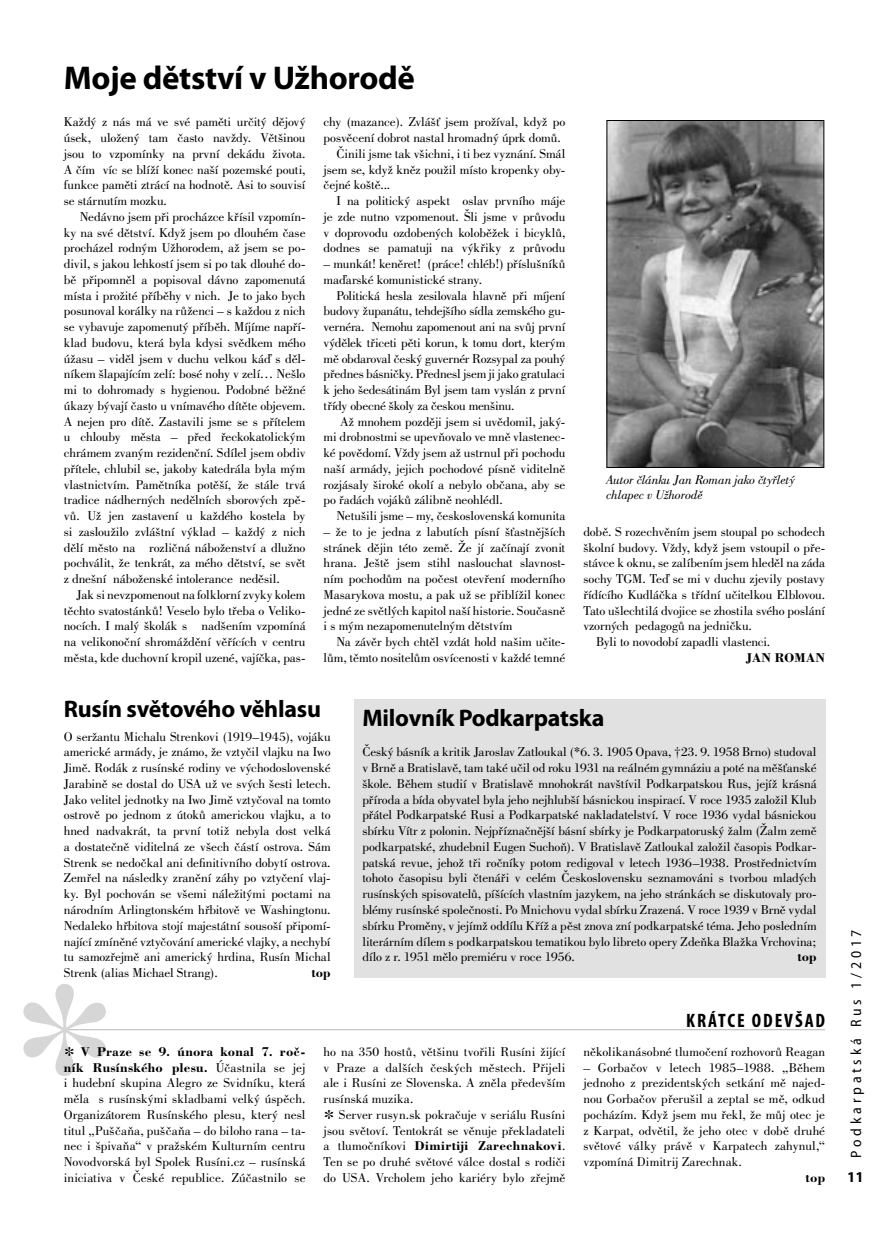
<style>
.page{position:relative;width:889px;height:1246px;background:#fff}
.page>*{position:absolute;margin:0;border:0;box-sizing:border-box;transform-origin:0 0}
.t1{font:230.25px "Bodoni AT";color:#d6d6d6}
.t2{font:700 33px "Myriad Pro";letter-spacing:-.01em;color:#000}
.t3{font:700 24px "Myriad Pro";letter-spacing:-.01em;color:#000}
.t4{font:700 condensed 19.5px "Myriad Pro";letter-spacing:.1em;color:#000}
.t5{font:semi-condensed 15px "Myriad Pro";letter-spacing:.25em;color:#000}
.t6{font:700 15px "Myriad Pro";color:#000}
.t7{font:13.5px/15.8px "Bodoni AT";letter-spacing:-.005em;color:#000;text-align:justify}
.t8{font:italic 13.5px/15px "Bodoni AT";letter-spacing:-.01em;color:#000}
.t9{font:700 13.5px "Bodoni AT";letter-spacing:.005em;color:#000}
.s1{font-size:22.5px}
.s2{font-weight:700}
</style>
<div class="page">
<hr style="left:66px;top:1029px;width:759px;height:1px;background:#b6b6b6">
<div style="left:354px;top:700px;width:471px;height:278px;background:#e1e1e1"></div>
<img style="left:608px;top:122px;width:214px;height:344px">
<div style="left:606px;top:120px;width:218px;height:348px;border:1px solid #000"></div>
<h2 class="t2" style="left:64px;top:59px;width:353px">Moje dětství v Užhorodě</h2>
<p class="t7" style="left:64px;top:114px;width:243px">Každý z nás má ve své paměti určitý dějový úsek, uložený tam často navždy. Většinou jsou to vzpomínky na první dekádu života.<br>A čím víc se blíží konec naší pozemské pouti, funkce paměti ztrácí na hodnotě. Asi to souvisí se stárnutím mozku.</p>
<p class="t7" style="left:64px;top:208px;width:243px;text-indent:16px">Nedávno jsem při procházce křísil vzpomín&shy;ky na své dětství. Když jsem po dlouhém čase procházel rodným Užhorodem, až jsem se po&shy;divil, s jakou lehkostí jsem si po tak dlouhé do&shy;bě připomněl a popisoval dávno zapomenutá místa i prožité příběhy v nich. Je to jako bych posunoval korálky na růženci – s každou z nich se vybavuje zapomenutý příběh. Míjíme napří&shy;klad budovu, která byla kdysi svědkem mého úžasu – viděl jsem v duchu velkou káď s děl&shy;níkem šlapajícím zelí: bosé nohy v zelí… Nešlo mi to dohromady s hygienou. Podobné běžné úkazy bývají často u vnímavého dítěte objevem.<br>A nejen pro dítě. Zastavili jsme se s přítelem u chlouby města – před řeckokatolickým chrámem zvaným rezidenční. Sdílel jsem obdiv přítele, chlubil se, jakoby katedrála byla mým vlastnictvím. Pamětníka potěší, že stále trvá tradice nádherných nedělních sborových zpě&shy;vů. Už jen zastavení u každého kostela by si zasloužilo zvláštní výklad – každý z nich dělí město na rozličná náboženství a dlužno pochválit, že tenkrát, za mého dětství, se svět z dnešní náboženské intolerance neděsil.</p>
<p class="t7" style="left:64px;top:586px;width:243px;text-indent:13px">Jak si nevzpomenout na folklorní zvyky kolem těchto svatostánků! Veselo bylo třeba o Veliko&shy;nocích. I malý školák s nadšením vzpomíná na velikonoční shromáždění věřících v centru města, kde duchovní kropil uzené, vajíčka, pas-</p>
<p class="t7" style="left:323px;top:114px;width:243px">chy (mazance). Zvlášť jsem prožíval, když po</p>
<p class="t7" style="left:323px;top:130px;width:239px">posvěcení dobrot nastal hromadný úprk domů.</p>
<p class="t7" style="left:336px;top:145px;width:230px">Činili jsme tak všichni, i ti bez vyznání. Smál</p>
<p class="t7" style="left:323px;top:161px;width:243px">jsem se, když kněz použil místo kropenky oby-</p>
<p class="t7" style="left:323px;top:177px;width:68px">čejné koště...</p>
<p class="t7" style="left:336px;top:193px;width:230px">I na politický aspekt oslav prvního máje</p>
<p class="t7" style="left:323px;top:208px;width:243px">je zde nutno vzpomenout. Šli jsme v průvodu</p>
<p class="t7" style="left:323px;top:224px;width:243px">v doprovodu ozdobených koloběžek i bicyklů,</p>
<p class="t7" style="left:323px;top:240px;width:243px">dodnes se pamatuji na výkřiky z průvodu</p>
<p class="t7" style="left:323px;top:256px;width:243px">– munkát! keněret! (práce! chléb!) příslušníků maďarské komunistické strany.</p>
<p class="t7" style="left:323px;top:287px;width:243px;text-indent:13px">Politická hesla zesilovala hlavně při míjení budovy županátu, tehdejšího sídla zemského gu&shy;vernéra. Nemohu zapomenout ani na svůj první výdělek třiceti pěti korun, k tomu dort, kterým mě obdaroval český guvernér Rozsypal za pouhý přednes básničky. Přednesl jsem ji jako gratulaci k jeho šedesátinám Byl jsem tam vyslán z první třídy obecné školy za českou menšinu.</p>
<p class="t7" style="left:323px;top:413px;width:243px;text-indent:17px">Až mnohem později jsem si uvědomil, jaký&shy;mi drobnostmi se upevňovalo ve mně vlastenec&shy;ké povědomí. Vždy jsem až ustrnul při pochodu naší armády, jejich pochodové písně viditelně rozjásaly široké okolí a nebylo občana, aby se po řadách vojáků zálibně neohlédl.</p>
<p class="t7" style="left:336px;top:508px;width:230px">Netušili jsme – my, československá komunita</p>
<p class="t7" style="left:323px;top:523px;width:243px">– že to je jedna z labutích písní šťastnějších stránek dějin této země. Že jí začínají zvonit hrana. Ještě jsem stihl naslouchat slavnost&shy;ním pochodům na počest otevření moderního Masarykova mostu, a pak už se přiblížil konec jedné ze světlých kapitol naší historie. Současně i s mým nezapomenutelným dětstvím</p>
<p class="t7" style="left:323px;top:634px;width:243px;text-align:right">Na závěr bych chtěl vzdát hold našim učite&shy;lům, těmto nositelům osvícenosti v každé temné</p>
<p class="t8" style="left:606px;top:472px;width:190px">Autor článku Jan Roman jako čtyřletý chlapec v Užhorodě</p>
<p class="t7" style="left:583px;top:523px;width:243px">době. S rozechvěním jsem stoupal po schodech</p>
<p class="t7" style="left:583px;top:539px;width:243px">školní budovy. Vždy, když jsem vstoupil o pře-</p>
<p class="t7" style="left:583px;top:555px;width:243px">stávce k oknu, se zalíbením jsem hleděl na záda</p>
<p class="t7" style="left:583px;top:571px;width:243px">sochy TGM. Teď se mi v duchu zjevily postavy</p>
<p class="t7" style="left:583px;top:586px;width:243px">řídícího Kudláčka s třídní učitelkou Elblovou.</p>
<p class="t7" style="left:583px;top:602px;width:243px">Tato ušlechtilá dvojice se zhostila svého poslání</p>
<p class="t7" style="left:583px;top:618px;width:170px">vzorných pedagogů na jedničku.</p>
<p class="t7" style="left:596px;top:634px;width:176px">Byli to novodobí zapadli vlastenci.</p>
<p class="t9" style="left:746px;top:649px;width:81px">JAN ROMAN</p>
<h3 class="t3" style="left:64px;top:696px;width:259px">Rusín světového věhlasu</h3>
<p class="t7" style="left:64px;top:728px;width:268px">O seržantu Michalu Strenkovi (1919–1945), vojáku americké armády, je známo, že vztyčil vlajku na Iwo Jimě. Rodák z rusínské rodiny ve východoslovenské Jarabině se dostal do USA už ve svých šesti letech.<br>Jako velitel jednotky na Iwo Jimě vztyčoval na tomto ostrově po jednom z útoků americkou vlajku, a to hned nadvakrát, ta první totiž nebyla dost velká a dostatečně viditelná ze všech částí ostrova. Sám Strenk se nedočkal ani definitivního dobytí ostrova.<br>Zemřel na následky zranění záhy po vztyčení vlaj&shy;ky. Byl pochován se všemi náležitými poctami na národním Arlingtonském hřbitově ve Washingtonu.<br>Nedaleko hřbitova stojí majestátní sousoší připomí&shy;nající zmíněné vztyčování americké vlajky, a nechybí tu samozřejmě ani americký hrdina, Rusín Michal Strenk (alias Michael Strang).</p>
<h3 class="t3" style="left:362px;top:705px;width:243px">Milovník Podkarpatska</h3>
<p class="t7" style="left:362px;top:744px;width:456px">Český básník a kritik Jaroslav Zatloukal (*6. 3. 1905 Opava, †23. 9. 1958 Brno) studoval v Brně a Bratislavě, tam také učil od roku 1931 na reálném gymnáziu a poté na měšťanské škole. Během studií v Bratislavě mnohokrát navštívil Podkarpatskou Rus, jejíž krásná příroda a bída obyvatel byla jeho nejhlubší básnickou inspirací. V roce 1935 založil Klub přátel Podkarpatské Rusi a Podkarpatské nakladatelství. V roce 1936 vydal básnickou sbírku Vítr z polonin. Nejpříznačnější básní sbírky je Podkarpatoruský žalm (Žalm země podkarpatské, zhudebnil Eugen Suchoň). V Bratislavě Zatloukal založil časopis Podkar&shy;patská revue, jehož tři ročníky potom redigoval v letech 1936–1938. Prostřednictvím tohoto časopisu byli čtenáři v celém Československu seznamováni s tvorbou mladých rusínských spisovatelů, píšících vlastním jazykem, na jeho stránkách se diskutovaly pro&shy;blémy rusínské společnosti. Po Mnichovu vydal sbírku Zrazená. V roce 1939 v Brně vydal sbírku Proměny, v jejímž oddílu Kříž a pěst znova zní podkarpatské téma. Jeho posledním literárním dílem s podkarpatskou tematikou bylo libreto opery Zdeňka Blažka Vrchovina; dílo z r. 1951 mělo premiéru v roce 1956.</p>
<p class="t9" style="left:797px;top:948px;width:21px">top</p>
<p class="t9" style="left:311px;top:964px;width:21px">top</p>
<h1 class="t1" style="left:7px;top:921px;width:117px">*</h1>
<h3 class="t4" style="left:686px;top:1009px;width:140px">KRÁTCE ODEVŠAD</h3>
<p class="t7" style="left:64px;top:1043px;width:243px"><span class="s1">*</span> <span class="s2">V Praze se 9. února konal 7. roč&shy;ník Rusínského plesu.</span> Účastnila se jej i hudební skupina Alegro ze Svidníku, která měla s rusínskými skladbami velký úspěch.<br>Organizátorem Rusínského plesu, který nesl titul „Puščaňa, puščaňa – do biloho rana – ta&shy;nec i špivaňa“ v pražském Kulturním centru Novodvorská byl Spolek Rusíni.cz – rusínská iniciativa v České republice. Zúčastnilo se</p>
<p class="t7" style="left:323px;top:1043px;width:243px;text-align:left">ho na 350 hostů, většinu tvořili Rusíni žijící v Praze a dalších českých městech. Přijeli ale i Rusíni ze Slovenska. A zněla především rusínská muzika.<br><span class="s1">*</span> Server rusyn.sk pokračuje v seriálu Rusíni jsou světoví. Tentokrát se věnuje překladateli a tlumočníkovi <span class="s2">Dimirtiji Zarechnakovi</span>.<br>Ten se po druhé světové válce dostal s rodiči do USA. Vrcholem jeho kariéry bylo zřejmě</p>
<p class="t7" style="left:583px;top:1043px;width:243px">několikanásobné tlumočení rozhovorů Reagan</p>
<p class="t7" style="left:583px;top:1059px;width:243px">– Gorbačov v letech 1985–1988. „Během jednoho z prezidentských setkání mě najed&shy;nou Gorbačov přerušil a zeptal se mě, odkud pocházím. Když jsem mu řekl, že můj otec je z Karpat, odvětil, že jeho otec v době druhé světové války právě v Karpatech zahynul,“ vzpomíná Dimitrij Zarechnak.</p>
<p class="t9" style="left:805px;top:1169px;width:21px">top</p>
<p class="t5" style="left:848px;top:1157px;width:230px;rotate:-90deg">Podkarpatská Rus 1/2017</p>
<p class="t6" style="left:847px;top:1168px;width:18px">11</p>
</div>
